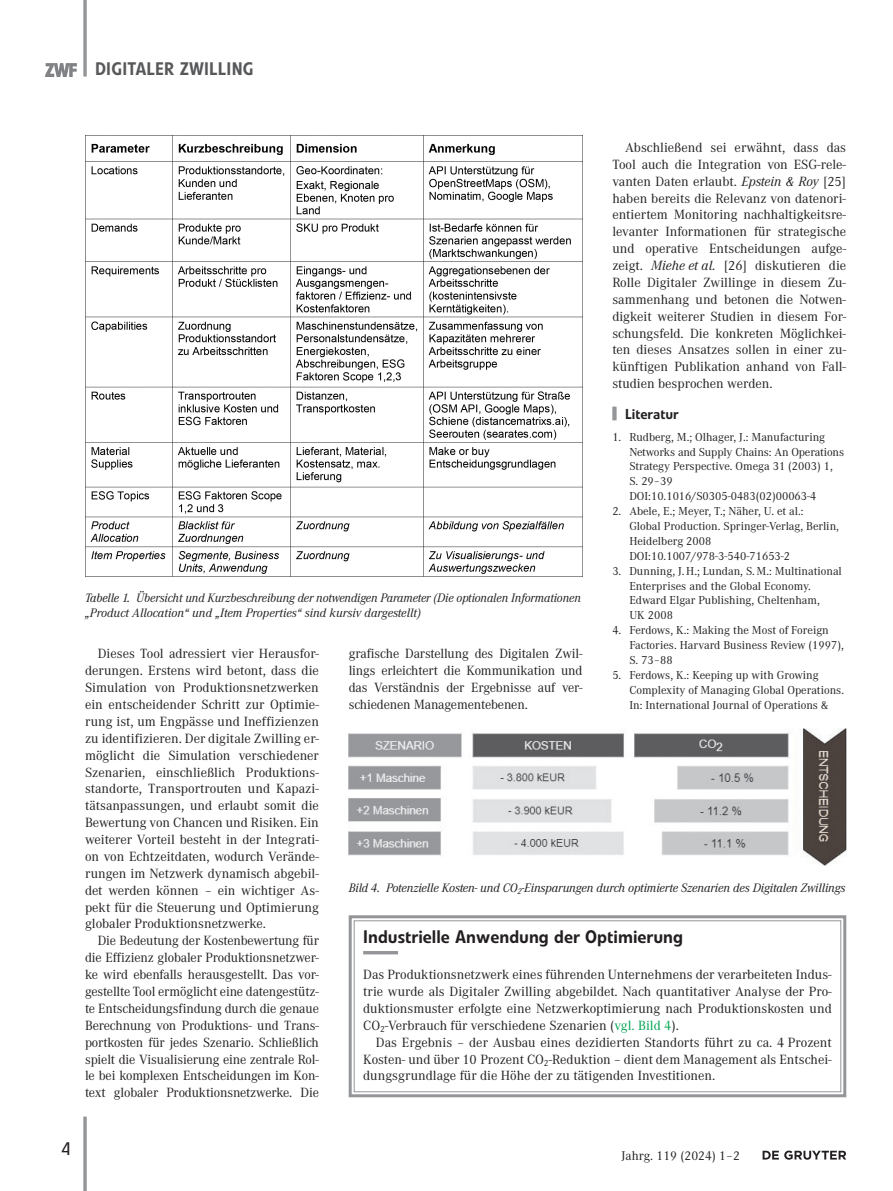
<style>
.page{position:relative;width:893px;height:1191px;background:#fff}
.page>*{position:absolute;margin:0;border:0;box-sizing:border-box;transform-origin:0 0}
.t1{font:500 18px "Evo BQ";color:#231f20}
.t2{font:500 18px "Evo BQ";letter-spacing:.01em;color:#57585a}
.t3{font:18px "Evo BQ";color:#231f20}
.t4{font:500 14.25px "Evo BQ";color:#231f20}
.t5{font:13.8px/16.8px "Corporate A Pro";color:#231f20;text-align:justify}
.t6{font:13.2px "Corporate A Pro";color:#231f20}
.t7{font:italic 12.75px/15px "Corporate A Pro";letter-spacing:-.01em;color:#231f20}
.t8{font:12px/14.9px "Corporate A Pro";color:#231f20}
.s1{font-style:italic}
.s2{font-family:"Corporate ABQ";font-size:12px}
.s3{color:#00a54f}
</style>
<div class="page">
<svg style="left:83px;top:0;width:4px;height:77px"></svg>
<img style="left:46px;top:64px;width:30px;height:12px">
<svg style="left:83px;top:1116px;width:4px;height:75px"></svg>
<svg style="left:763px;top:1150px;width:83px;height:9px"></svg>
<div style="left:612px;top:406px;width:5px;height:14px;background:#939598"></div>
<svg style="left:348px;top:915px;width:499px;height:183px"></svg>
<div style="left:354px;top:920px;width:487px;height:172px;border:1px solid #939598"></div>
<img style="left:85px;top:135px;width:498px;height:441px">
<img style="left:349px;top:728px;width:497px;height:138px">
<h1 class="t2" style="left:95px;top:58px;width:160px">DIGITALER ZWILLING</h1>
<p class="t5" style="left:612px;top:138px;width:235px;text-indent:13px">Abschließend sei erwähnt, dass das Tool auch die Integration von ESG-rele&shy;vanten Daten erlaubt. <span class="s1">Epstein &amp; Roy</span> [25] haben bereits die Relevanz von datenori&shy;entiertem Monitoring nachhaltigkeitsre&shy;levanter Informationen für strategische und operative Entscheidungen aufge&shy;zeigt. <span class="s1">Miehe et al.</span> [26] diskutieren die Rolle Digitaler Zwillinge in diesem Zu&shy;sammenhang und betonen die Notwen&shy;digkeit weiterer Studien in diesem For&shy;schungsfeld. Die konkreten Möglichkei&shy;ten dieses Ansatzes sollen in einer zu&shy;künftigen Publikation anhand von Fall&shy;studien besprochen werden.</p>
<p class="t4" style="left:625px;top:406px;width:55px">Literatur</p>
<p class="t8" style="left:629px;top:429px;width:216px;text-indent:-17px">1. Rudberg, M.; Olhager, J.: Manufacturing Networks and Supply Chains: An Operations Strategy Perspective. Omega 31 (2003) 1, S. 29–39<br>DOI:10.1016/S0305-0483(02)00063-4</p>
<p class="t8" style="left:629px;top:503px;width:211px;text-indent:-17px">2. Abele, E.; Meyer, T.; Näher, U. et al.:<br>Global Production. Springer-Verlag, Berlin, Heidelberg 2008<br>DOI:10.1007/978-3-540-71653-2</p>
<p class="t8" style="left:629px;top:563px;width:214px;text-indent:-17px">3. Dunning, J.H.; Lundan, S.M.: Multinational<br>Enterprises and the Global Economy.<br>Edward Elgar Publishing, Cheltenham,<br>UK 2008</p>
<p class="t8" style="left:629px;top:622px;width:216px;text-indent:-17px">4. Ferdows, K.: Making the Most of Foreign<br>Factories. Harvard Business Review (1997),<br>S. 73–88</p>
<p class="t8" style="left:629px;top:667px;width:216px;text-indent:-17px">5. Ferdows, K.: Keeping up with Growing<br>Complexity of Managing Global Operations.<br>In: International Journal of Operations &amp;</p>
<p class="t7" style="left:85px;top:590px;width:497px"><span class="s2">Tabelle 1.</span> Übersicht und Kurzbeschreibung der notwendigen Parameter (Die optionalen Informationen „Product Allocation“ und „Item Properties“ sind kursiv dargestellt)</p>
<p class="t5" style="left:349px;top:645px;width:235px">grafische Darstellung des Digitalen Zwil&shy;lings erleichtert die Kommunikation und das Verständnis der Ergebnisse auf ver&shy;schiedenen Managementebenen.</p>
<p class="t5" style="left:85px;top:645px;width:235px;text-indent:13px">Dieses Tool adressiert vier Herausfor&shy;derungen. Erstens wird betont, dass die Simulation von Produktionsnetzwerken ein entscheidender Schritt zur Optimie&shy;rung ist, um Engpässe und Ineffizienzen zu identifizieren. Der digitale Zwilling er&shy;möglicht die Simulation verschiedener Szenarien, einschließlich Produktions&shy;standorte, Transportrouten und Kapazi&shy;tätsanpassungen, und erlaubt somit die Bewertung von Chancen und Risiken. Ein weiterer Vorteil besteht in der Integrati&shy;on von Echtzeitdaten, wodurch Verände&shy;rungen im Netzwerk dynamisch abgebil&shy;det werden können – ein wichtiger As&shy;pekt für die Steuerung und Optimierung globaler Produktionsnetzwerke.</p>
<p class="t5" style="left:85px;top:931px;width:235px;text-indent:13px">Die Bedeutung der Kostenbewertung für die Effizienz globaler Produktionsnetzwer&shy;ke wird ebenfalls herausgestellt. Das vor&shy;gestellte Tool ermöglicht eine datengestütz&shy;te Entscheidungsfindung durch die genaue Berechnung von Produktions- und Trans&shy;portkosten für jedes Szenario. Schließlich spielt die Visualisierung eine zentrale Rol&shy;le bei komplexen Entscheidungen im Kon&shy;text globaler Produktionsnetzwerke. Die</p>
<p class="t7" style="left:349px;top:879px;width:498px"><span class="s2">Bild 4.</span> Potenzielle Kosten- und CO<sub>2</sub>-Einsparungen durch optimierte Szenarien des Digitalen Zwillings</p>
<h1 class="t1" style="left:363px;top:925px;width:321px">Industrielle Anwendung der Optimierung</h1>
<p class="t5" style="left:363px;top:965px;width:470px">Das Produktionsnetzwerk eines führenden Unternehmens der verarbeiteten Indus&shy;trie wurde als Digitaler Zwilling abgebildet. Nach quantitativer Analyse der Pro&shy;duktionsmuster erfolgte eine Netzwerkoptimierung nach Produktionskosten und CO<sub>2</sub>-Verbrauch für verschiedene Szenarien (<span class="s3">vgl. Bild 4</span>).</p>
<p class="t5" style="left:363px;top:1033px;width:470px;text-indent:13px">Das Ergebnis – der Ausbau eines dezidierten Standorts führt zu ca. 4 Prozent Kosten- und über 10 Prozent CO<sub>2</sub>-Reduktion – dient dem Management als Entschei&shy;dungsgrundlage für die Höhe der zu tätigenden Investitionen.</p>
<h1 class="t3" style="left:62px;top:1138px;width:11px">4</h1>
<p class="t6" style="left:621px;top:1146px;width:120px">Jahrg. 119 (2024) 1–2</p>
</div>
